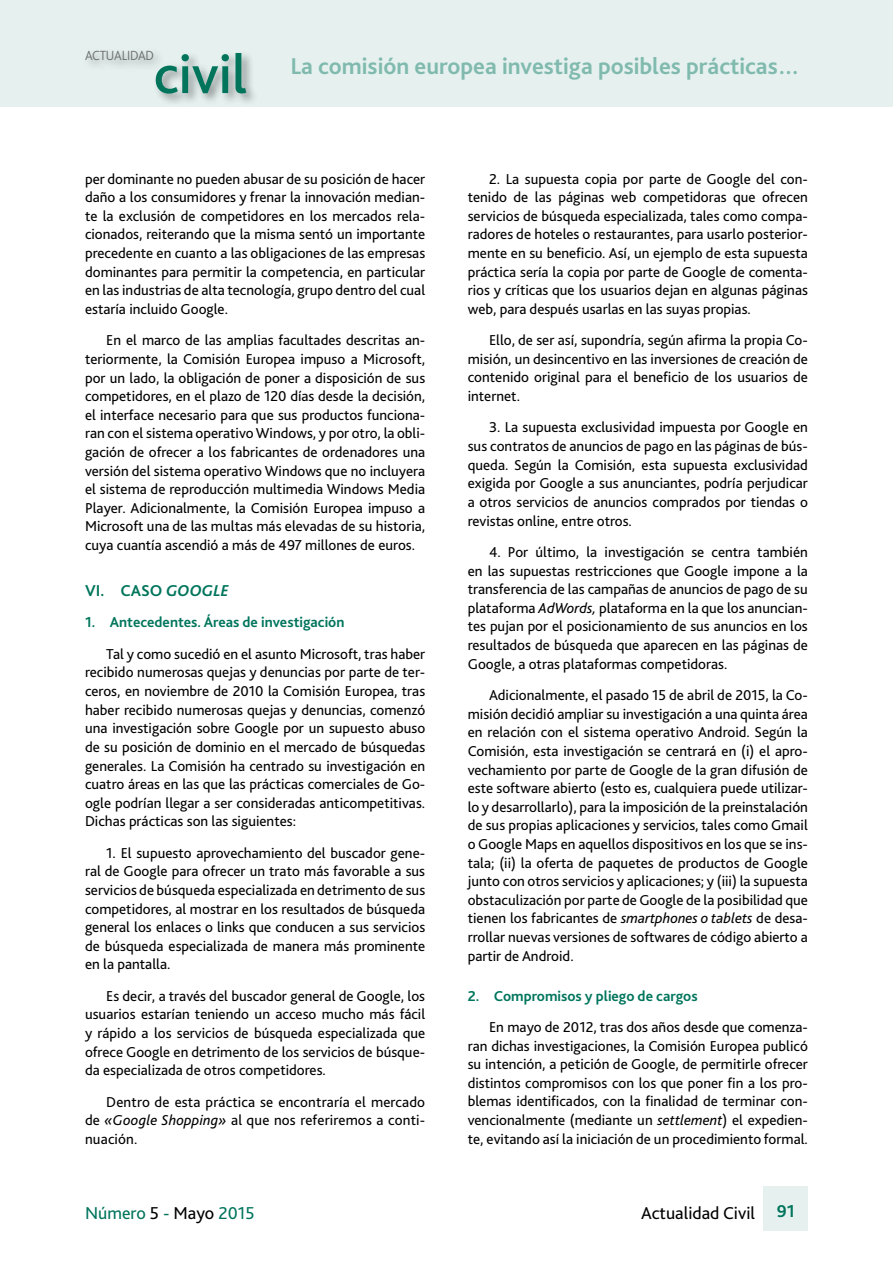
<style>
.page{position:relative;width:893px;height:1263px;background:#fff}
.page>*{position:absolute;margin:0;border:0;box-sizing:border-box;transform-origin:0 0}
.t1{font:500 56.7px "Bliss 2";color:#00755c}
.t2{font:700 24px "Bliss 2";color:#80baae}
.t3{font:18px "Bliss 2";color:#000}
.t4{font:18px "Bliss 2";color:#00755c}
.t5{font:700 16.5px "Bliss 2";color:#00755c}
.t6{font:15px/18.6px "Bliss 2";color:#000;text-align:justify}
.t7{font:300 13.95px "Bliss 2";letter-spacing:-.02em;color:#6b6c6e;scale:.94 1}
.s1{font-style:italic}
.s2{font-weight:700;color:#00755c}
.s3{color:#000}
</style>
<div class="page">
<div style="left:0;top:0;width:893px;height:106px;background:#e6f1ef"></div>
<div style="left:81px;top:47px;width:177px;height:59px;background:#000;opacity:.4"></div>
<div style="left:764px;top:1186px;width:44px;height:44px;background:#e6f1ef"></div>
<p class="t7" style="left:85px;top:46px;width:75px">ACTUALIDAD</p>
<p class="t1" style="left:154px;top:39px;width:95px">civil</p>
<p class="t2" style="left:290px;top:51px;width:511px">La comisión europea investiga posibles prácticas…</p>
<p class="t6" style="left:85px;top:169px;width:342px">per dominante no pueden abusar de su posición de hacer daño a los consumidores y frenar la innovación median&shy;te la exclusión de competidores en los mercados rela&shy;cionados, reiterando que la misma sentó un importante precedente en cuanto a las obligaciones de las empresas dominantes para permitir la competencia, en particular en las industrias de alta tecnología, grupo dentro del cual estaría incluido Google.</p>
<p class="t6" style="left:85px;top:331px;width:342px;text-indent:21px">En el marco de las amplias facultades descritas an&shy;teriormente, la Comisión Europea impuso a Microsoft, por un lado, la obligación de poner a disposición de sus competidores, en el plazo de 120 días desde la decisión, el interface necesario para que sus productos funciona&shy;ran con el sistema operativo Windows, y por otro, la obli&shy;gación de ofrecer a los fabricantes de ordenadores una versión del sistema operativo Windows que no incluyera el sistema de reproducción multimedia Windows Media Player. Adicionalmente, la Comisión Europea impuso a Microsoft una de las multas más elevadas de su historia, cuya cuantía ascendió a más de 497 millones de euros.</p>
<p class="t5" style="left:85px;top:580px;width:146px">VI. CASO <span class="s1">GOOGLE</span></p>
<p class="t6" style="left:106px;top:606px;width:320px;line-height:31.3px;text-indent:-21px"><span class="s2">1. Antecedentes. Áreas de investigación<br></span>Tal y como sucedió en el asunto Microsoft, tras haber</p>
<p class="t6" style="left:85px;top:663px;width:342px">recibido numerosas quejas y denuncias por parte de ter&shy;ceros, en noviembre de 2010 la Comisión Europea, tras haber recibido numerosas quejas y denuncias, comenzó una investigación sobre Google por un supuesto abuso de su posición de dominio en el mercado de búsquedas generales. La Comisión ha centrado su investigación en cuatro áreas en las que las prácticas comerciales de Go&shy;ogle podrían llegar a ser consideradas anticompetitivas.<br>Dichas prácticas son las siguientes:</p>
<p class="t6" style="left:85px;top:843px;width:342px;text-indent:21px">1. El supuesto aprovechamiento del buscador gene&shy;ral de Google para ofrecer un trato más favorable a sus servicios de búsqueda especializada en detrimento de sus competidores, al mostrar en los resultados de búsqueda general los enlaces o links que conducen a sus servicios de búsqueda especializada de manera más prominente en la pantalla.</p>
<p class="t6" style="left:85px;top:986px;width:342px;text-indent:21px">Es decir, a través del buscador general de Google, los usuarios estarían teniendo un acceso mucho más fácil y rápido a los servicios de búsqueda especializada que ofrece Google en detrimento de los servicios de búsque&shy;da especializada de otros competidores.</p>
<p class="t6" style="left:85px;top:1092px;width:342px;text-indent:21px">Dentro de esta práctica se encontraría el mercado de <span class="s1">«Google Shopping»</span> al que nos referiremos a conti&shy;nuación.</p>
<p class="t6" style="left:468px;top:169px;width:342px;text-indent:21px">2. La supuesta copia por parte de Google del con&shy;tenido de las páginas web competidoras que ofrecen servicios de búsqueda especializada, tales como compa&shy;radores de hoteles o restaurantes, para usarlo posterior&shy;mente en su beneficio. Así, un ejemplo de esta supuesta práctica sería la copia por parte de Google de comenta&shy;rios y críticas que los usuarios dejan en algunas páginas web, para después usarlas en las suyas propias.</p>
<p class="t6" style="left:468px;top:331px;width:342px;text-indent:21px">Ello, de ser así, supondría, según afirma la propia Co&shy;misión, un desincentivo en las inversiones de creación de contenido original para el beneficio de los usuarios de internet.</p>
<p class="t6" style="left:468px;top:418px;width:342px;text-indent:21px">3. La supuesta exclusividad impuesta por Google en sus contratos de anuncios de pago en las páginas de bús&shy;queda. Según la Comisión, esta supuesta exclusividad exigida por Google a sus anunciantes, podría perjudicar a otros servicios de anuncios comprados por tiendas o revistas online, entre otros.</p>
<p class="t6" style="left:468px;top:542px;width:342px;text-indent:21px">4. Por último, la investigación se centra también en las supuestas restricciones que Google impone a la transferencia de las campañas de anuncios de pago de su plataforma <span class="s1">AdWords,</span> plataforma en la que los anuncian&shy;tes pujan por el posicionamiento de sus anuncios en los resultados de búsqueda que aparecen en las páginas de Google, a otras plataformas competidoras.</p>
<p class="t6" style="left:468px;top:685px;width:342px;text-indent:21px">Adicionalmente, el pasado 15 de abril de 2015, la Co&shy;misión decidió ampliar su investigación a una quinta área en relación con el sistema operativo Android. Según la Comisión, esta investigación se centrará en (i) el apro&shy;vechamiento por parte de Google de la gran difusión de este software abierto (esto es, cualquiera puede utilizar&shy;lo y desarrollarlo), para la imposición de la preinstalación de sus propias aplicaciones y servicios, tales como Gmail o Google Maps en aquellos dispositivos en los que se ins&shy;tala; (ii) la oferta de paquetes de productos de Google junto con otros servicios y aplicaciones; y (iii) la supuesta obstaculización por parte de Google de la posibilidad que tienen los fabricantes de <span class="s1">smartphones o tablets</span> de desa&shy;rrollar nuevas versiones de softwares de código abierto a partir de Android.</p>
<p class="t6" style="left:489px;top:979px;width:320px;line-height:31.3px;text-indent:-21px"><span class="s2">2. Compromisos y pliego de cargos<br></span>En mayo de 2012, tras dos años desde que comenza-</p>
<p class="t6" style="left:468px;top:1036px;width:342px">ran dichas investigaciones, la Comisión Europea publicó su intención, a petición de Google, de permitirle ofrecer distintos compromisos con los que poner fin a los pro&shy;blemas identificados, con la finalidad de terminar con&shy;vencionalmente (mediante un <span class="s1">settlement</span>) el expedien&shy;te, evitando así la iniciación de un procedimiento formal.</p>
<p class="t4" style="left:85px;top:1202px;width:171px">Número <span class="s3">5</span> - <span class="s3">Mayo</span> 2015</p>
<p class="t3" style="left:641px;top:1202px;width:155px">Actualidad Civil <span class="s2">91</span></p>
</div>
